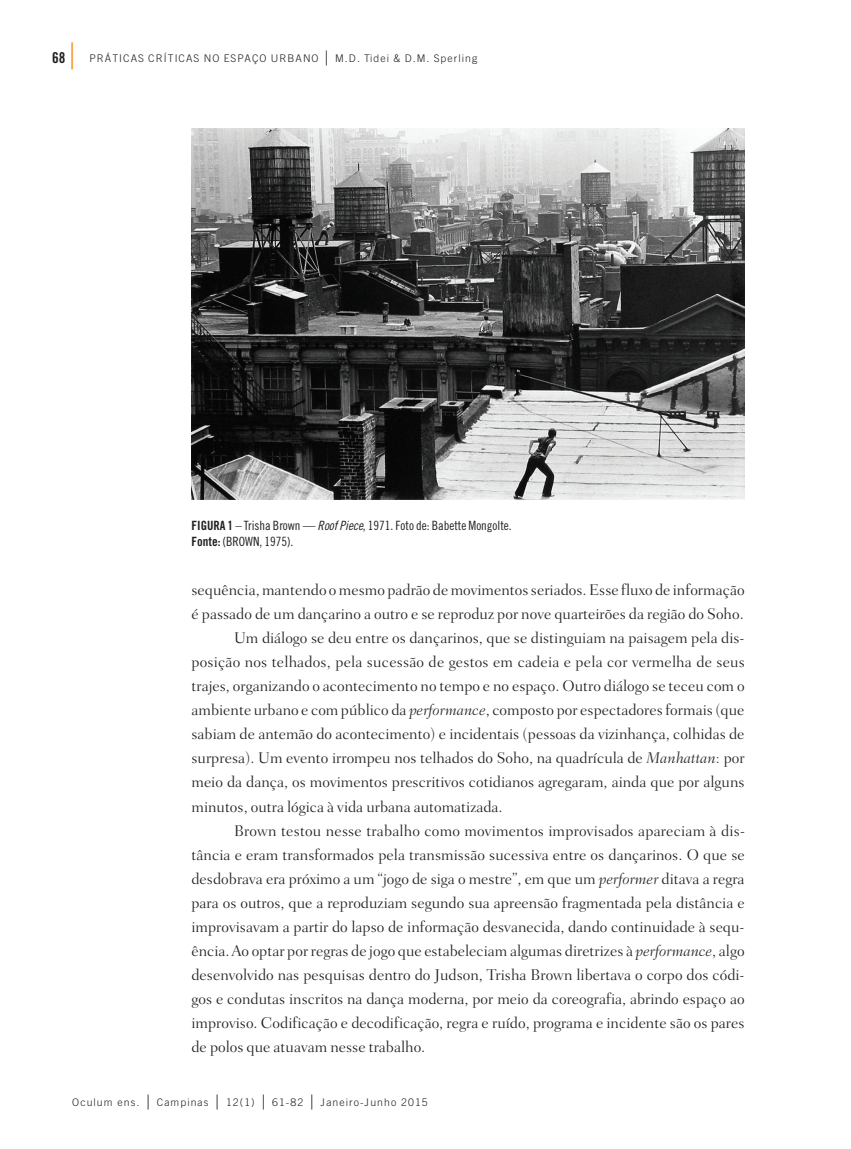
<style>
.page{position:relative;width:851px;height:1149px;background:#fff}
.page>*{position:absolute;margin:0;border:0;box-sizing:border-box;transform-origin:0 0}
.t1{font:300 15.75px "Fairfield LH";color:#231f20}
.t2{font:15px "Trade Gothic Bold Cond Twenty";color:#231f20}
.t3{font:12.75px/15.8px "Trade Gothic Cond Eighteen";color:#231f20}
.t4{font:300 10.5px "Trade Gothic";letter-spacing:.1em;color:#231f20}
.s1{font-family:"Apple Garamond";font-weight:300;font-size:27px;color:#f68e1e}
.s2{font-family:"Apple Garamond";font-size:15px}
.s3{font-family:"Trade Gothic Bold Cond Twenty"}
.s4{font-family:"Trade Gothic Cond Eighteen Obl"}
.s5{font-style:italic}
</style>
<div class="page">
<img style="left:191px;top:128px;width:553px;height:371px">
<p class="t2" style="left:52px;top:49px;width:28px">68<span class="s1">|</span></p>
<p class="t4" style="left:89px;top:52px;width:389px">PRÁTICAS CRÍTICAS NO ESPAÇO URBANO <span class="s2">|</span> M.D. Tidei &amp; D.M. Sperling</p>
<p class="t3" style="left:191px;top:517px;width:322px"><span class="s3">FIGURA 1</span> – Trisha Brown — <span class="s4">Roof Piece</span>, 1971. Foto de: Babette Mongolte.<br><span class="s3">Fonte:</span> (BROWN, 1975).</p>
<p class="t1" style="left:191px;top:581px;width:554px">sequência, mantendo o mesmo padrão de movimentos seriados. Esse fluxo de informação</p>
<p class="t1" style="left:191px;top:605px;width:553px">é passado de um dançarino a outro e se reproduz por nove quarteirões da região do Soho.</p>
<p class="t1" style="left:234px;top:629px;width:512px">Um diálogo se deu entre os dançarinos, que se distinguiam na paisagem pela dis‑</p>
<p class="t1" style="left:191px;top:653px;width:555px">posição nos telhados, pela sucessão de gestos em cadeia e pela cor vermelha de seus</p>
<p class="t1" style="left:191px;top:677px;width:554px">trajes, organizando o acontecimento no tempo e no espaço. Outro diálogo se teceu com o</p>
<p class="t1" style="left:191px;top:701px;width:554px">ambiente urbano e com público da <span class="s5">performance</span>, composto por espectadores formais (que</p>
<p class="t1" style="left:191px;top:725px;width:554px">sabiam de antemão do acontecimento) e incidentais (pessoas da vizinhança, colhidas de</p>
<p class="t1" style="left:191px;top:749px;width:554px">surpresa). Um evento irrompeu nos telhados do Soho, na quadrícula de <span class="s5">Manhattan</span>: por</p>
<p class="t1" style="left:191px;top:773px;width:554px">meio da dança, os movimentos prescritivos cotidianos agregaram, ainda que por alguns</p>
<p class="t1" style="left:191px;top:797px;width:313px">minutos, outra lógica à vida urbana automatizada.</p>
<p class="t1" style="left:234px;top:821px;width:512px">Brown testou nesse trabalho como movimentos improvisados apareciam à dis‑</p>
<p class="t1" style="left:191px;top:845px;width:554px">tância e eram transformados pela transmissão sucessiva entre os dançarinos. O que se</p>
<p class="t1" style="left:191px;top:869px;width:554px">desdobrava era próximo a um “jogo de siga o mestre”, em que um <span class="s5">performer</span> ditava a regra</p>
<p class="t1" style="left:191px;top:893px;width:554px">para os outros, que a reproduziam segundo sua apreensão fragmentada pela distância e</p>
<p class="t1" style="left:191px;top:917px;width:554px">improvisavam a partir do lapso de informação desvanecida, dando continuidade à sequ‑</p>
<p class="t1" style="left:191px;top:941px;width:554px">ência. Ao optar por regras de jogo que estabeleciam algumas diretrizes à <span class="s5">performance</span>, algo</p>
<p class="t1" style="left:191px;top:965px;width:554px">desenvolvido nas pesquisas dentro do Judson, Trisha Brown libertava o corpo dos códi‑</p>
<p class="t1" style="left:191px;top:989px;width:554px">gos e condutas inscritos na dança moderna, por meio da coreografia, abrindo espaço ao</p>
<p class="t1" style="left:191px;top:1013px;width:554px">improviso. Codificação e decodificação, regra e ruído, programa e incidente são os pares</p>
<p class="t1" style="left:191px;top:1037px;width:235px">de polos que atuavam nesse trabalho.</p>
<p class="t4" style="left:72px;top:1095px;width:357px">Oculum ens. <span class="s2">|</span> Campinas <span class="s2">|</span> 12(1) <span class="s2">|</span> 61-82 <span class="s2">|</span> Janeiro-Junho 2015</p>
</div>
